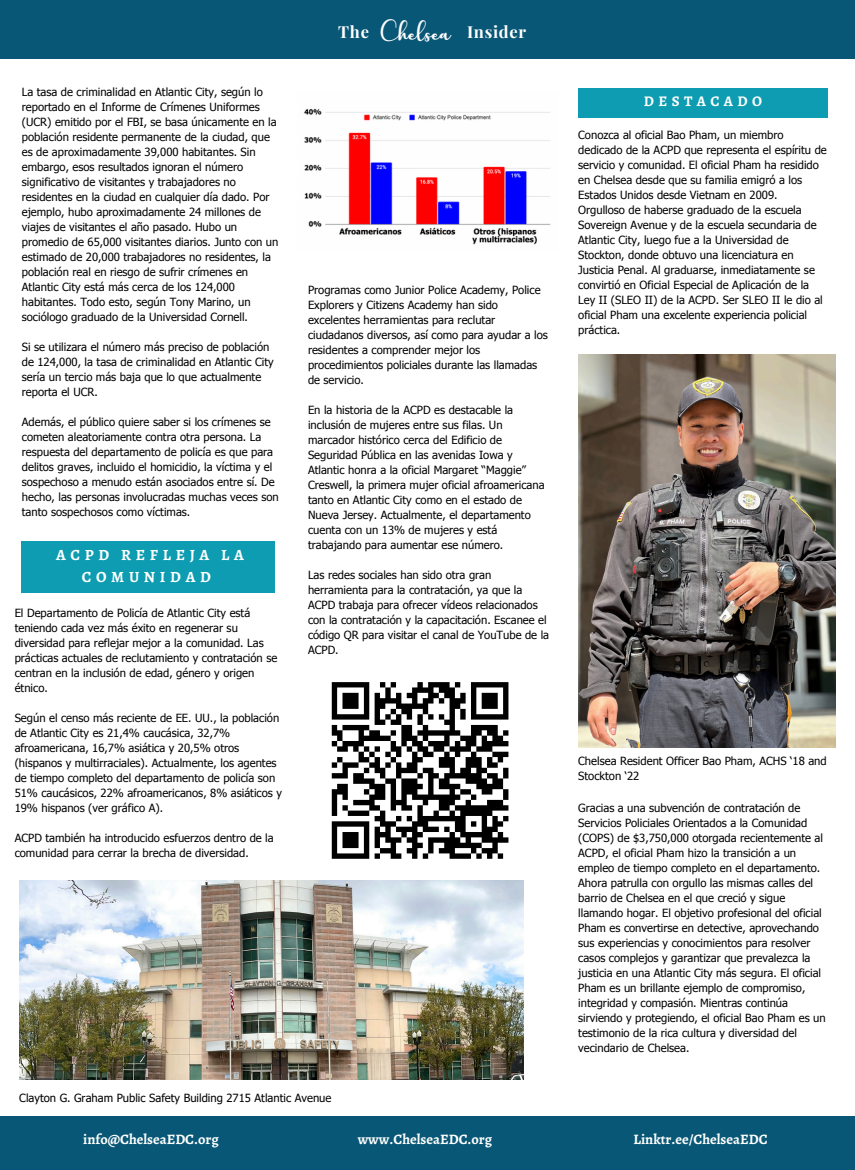
<style>
.page{position:relative;width:855px;height:1170px;background:#fff}
.page>*{position:absolute;margin:0;border:0;box-sizing:border-box;transform-origin:0 0}
.t1{font:17.12px "charlotte";color:#fff}
.t2{font:700 16.5px "Playfair Display";letter-spacing:.04em;color:#fff}
.t3{font:700 15.62px/21.5px "Alegreya";letter-spacing:.3em;color:#fefffe;text-align:center}
.t4{font:700 14.75px "Alegreya";letter-spacing:.3em;color:#fefffe}
.t5{font:700 14.38px "Alegreya";color:#fefffe}
.t6{font:11.25px/15px "Tahoma";color:#000}
</style>
<div class="page">
<div style="left:0;top:0;width:855px;height:59px;background:#095776"></div>
<div style="left:0;top:1116px;width:855px;height:54px;background:#095776"></div>
<div style="left:578px;top:88px;width:250px;height:29px;background:#0d9cb1"></div>
<div style="left:21px;top:541px;width:254px;height:52px;background:#0d9cb1"></div>
<img style="left:578px;top:354px;width:257px;height:393px">
<svg style="left:331px;top:682px;width:178px;height:177px"></svg>
<img style="left:19px;top:881px;width:505px;height:199px">
<img style="left:304px;top:108px;width:247px;height:137px">
<p class="t6" style="left:22px;top:84px;width:258px">La tasa de criminalidad en Atlantic City, según lo reportado en el Informe de Crímenes Uniformes (UCR) emitido por el FBI, se basa únicamente en la población residente permanente de la ciudad, que es de aproximadamente 39,000 habitantes. Sin embargo, esos resultados ignoran el número significativo de visitantes y trabajadores no residentes en la ciudad en cualquier día dado. Por ejemplo, hubo aproximadamente 24 millones de viajes de visitantes el año pasado. Hubo un promedio de 65,000 visitantes diarios. Junto con un estimado de 20,000 trabajadores no residentes, la población real en riesgo de sufrir crímenes en Atlantic City está más cerca de los 124,000 habitantes. Todo esto, según Tony Marino, un sociólogo graduado de la Universidad Cornell.</p>
<p class="t6" style="left:22px;top:339px;width:253px">Si se utilizara el número más preciso de población de 124,000, la tasa de criminalidad en Atlantic City sería un tercio más baja que lo que actualmente reporta el UCR.</p>
<p class="t6" style="left:22px;top:414px;width:258px">Además, el público quiere saber si los crímenes se cometen aleatoriamente contra otra persona. La respuesta del departamento de policía es que para delitos graves, incluido el homicidio, la víctima y el sospechoso a menudo están asociados entre sí. De hecho, las personas involucradas muchas veces son tanto sospechosos como víctimas.</p>
<h3 class="t3" style="left:56px;top:544px;width:189px">ACPD REFLEJA LA<br>COMUNIDAD</h3>
<h4 class="t6" style="left:15px;top:605px;width:264px">El Departamento de Policía de Atlantic City está teniendo cada vez más éxito en regenerar su diversidad para reflejar mejor a la comunidad. Las prácticas actuales de reclutamiento y contratación se centran en la inclusión de edad, género y origen étnico.</h4>
<p class="t6" style="left:15px;top:710px;width:269px">Según el censo más reciente de EE. UU., la población de Atlantic City es 21,4% caucásica, 32,7% afroamericana, 16,7% asiática y 20,5% otros (hispanos y multirraciales). Actualmente, los agentes de tiempo completo del departamento de policía son 51% caucásicos, 22% afroamericanos, 8% asiáticos y 19% hispanos (ver gráfico A).</p>
<p class="t6" style="left:15px;top:830px;width:261px">ACPD también ha introducido esfuerzos dentro de la comunidad para cerrar la brecha de diversidad.</p>
<p class="t2" style="left:338px;top:20px;width:32px">The</p>
<p class="t1" style="left:381px;top:24px;width:71px">Chelsea</p>
<p class="t2" style="left:467px;top:20px;width:61px">Insider</p>
<p class="t6" style="left:308px;top:282px;width:241px">Programas como Junior Police Academy, Police Explorers y Citizens Academy han sido excelentes herramientas para reclutar ciudadanos diversos, así como para ayudar a los residentes a comprender mejor los procedimientos policiales durante las llamadas de servicio.</p>
<p class="t6" style="left:308px;top:402px;width:238px">En la historia de la ACPD es destacable la inclusión de mujeres entre sus filas. Un marcador histórico cerca del Edificio de Seguridad Pública en las avenidas Iowa y Atlantic honra a la oficial Margaret “Maggie” Creswell, la primera mujer oficial afroamericana tanto en Atlantic City como en el estado de Nueva Jersey. Actualmente, el departamento cuenta con un 13% de mujeres y está trabajando para aumentar ese número.</p>
<h5 class="t6" style="left:308px;top:567px;width:243px">Las redes sociales han sido otra gran herramienta para la contratación, ya que la ACPD trabaja para ofrecer vídeos relacionados con la contratación y la capacitación. Escanee el código QR para visitar el canal de YouTube de la ACPD.</h5>
<h5 class="t6" style="left:19px;top:1090px;width:314px">Clayton G. Graham Public Safety Building 2715 Atlantic Avenue</h5>
<h2 class="t4" style="left:644px;top:91px;width:120px">DESTACADO</h2>
<h2 class="t6" style="left:578px;top:127px;width:250px">Conozca al oficial Bao Pham, un miembro dedicado de la ACPD que representa el espíritu de servicio y comunidad. El oficial Pham ha residido en Chelsea desde que su familia emigró a los Estados Unidos desde Vietnam en 2009.<br>Orgulloso de haberse graduado de la escuela Sovereign Avenue y de la escuela secundaria de Atlantic City, luego fue a la Universidad de Stockton, donde obtuvo una licenciatura en Justicia Penal. Al graduarse, inmediatamente se convirtió en Oficial Especial de Aplicación de la Ley II (SLEO II) de la ACPD. Ser SLEO II le dio al oficial Pham una excelente experiencia policial práctica.</h2>
<p class="t6" style="left:578px;top:753px;width:250px">Chelsea Resident Officer Bao Pham, ACHS ‘18 and<br>Stockton ‘22</p>
<p class="t6" style="left:578px;top:800px;width:249px">Gracias a una subvención de contratación de Servicios Policiales Orientados a la Comunidad (COPS) de $3,750,000 otorgada recientemente al ACPD, el oficial Pham hizo la transición a un empleo de tiempo completo en el departamento.<br>Ahora patrulla con orgullo las mismas calles del barrio de Chelsea en el que creció y sigue llamando hogar. El objetivo profesional del oficial Pham es convertirse en detective, aprovechando sus experiencias y conocimientos para resolver casos complejos y garantizar que prevalezca la justicia en una Atlantic City más segura. El oficial Pham es un brillante ejemplo de compromiso, integridad y compasión. Mientras continúa sirviendo y protegiendo, el oficial Bao Pham es un testimonio de la rica cultura y diversidad del vecindario de Chelsea.</p>
<p class="t5" style="left:83px;top:1129px;width:137px">info@ChelseaEDC.org</p>
<p class="t5" style="left:358px;top:1129px;width:136px">www.ChelseaEDC.org</p>
<p class="t5" style="left:633px;top:1129px;width:136px">Linktr.ee/ChelseaEDC</p>
</div>
